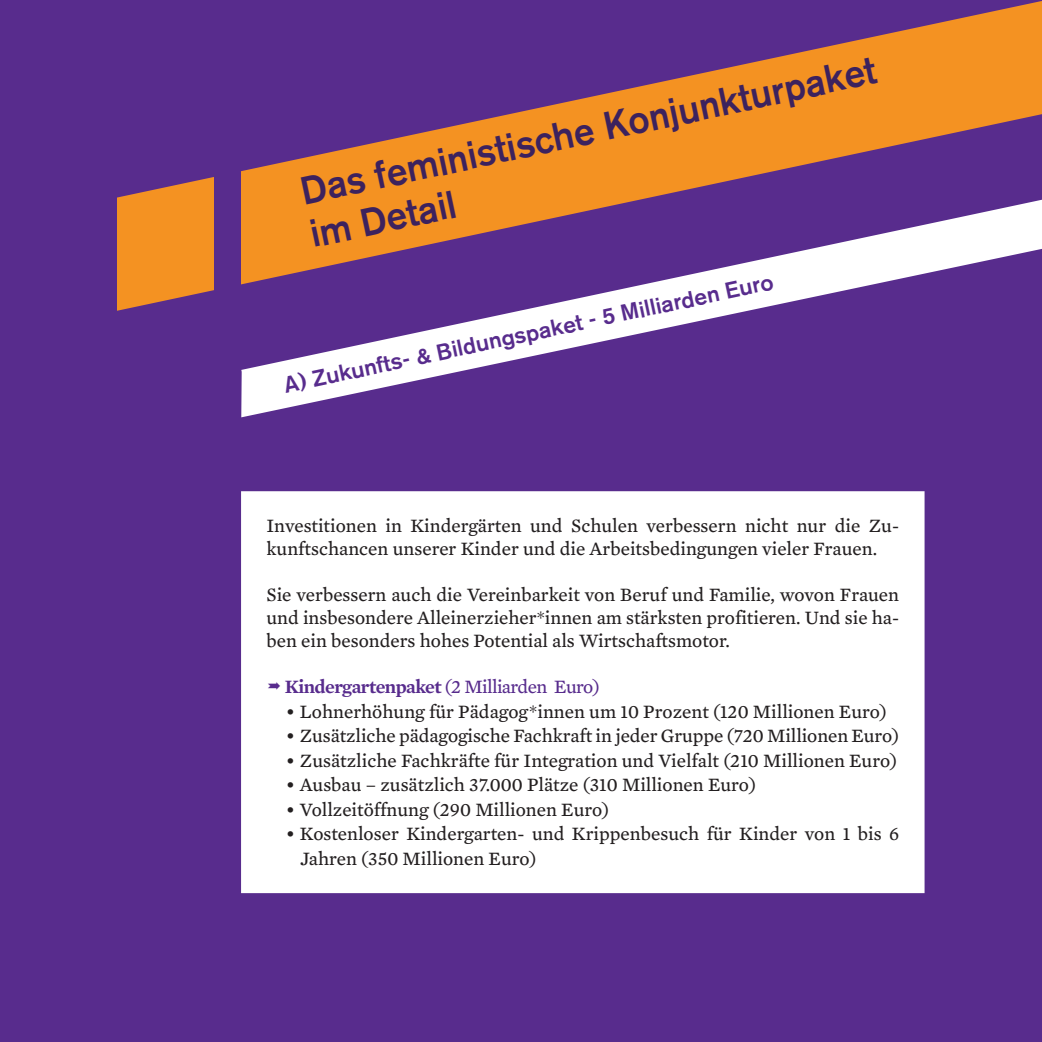
<style>
.page{position:relative;width:1042px;height:1042px;background:#582c8d}
.page>*{position:absolute;margin:0;border:0;box-sizing:border-box;transform-origin:0 0}
.t1{font:500 39.02px/43.8px "Akzidenz Grotesk BE";color:#3c225e;scale:.93 1}
.t2{font:500 22.75px "Akzidenz Grotesk BE";color:#582c8d}
.t3{font:19.25px/23.1px "Mercury Text G3 Roman";color:#231f20}
.t4{font:600 19.25px "Mercury Text G3";letter-spacing:-.03em;color:#582c8d}
.s1{font-family:"Mercury Text G3 Roman";font-weight:400}
.s2{color:#fff}
</style>
<div class="page">
<div style="left:254px;top:504px;width:658px;height:376px;background:#fff"></div>
<div style="left:241px;top:491px;width:683px;height:402px;border:25px solid #fff"></div>
<svg style="left:117px;top:1px;width:925px;height:310px"></svg>
<div style="left:214px;top:136px;width:27px;height:162px;background:#582c8d"></div>
<svg style="left:241px;top:200px;width:801px;height:217px"></svg>
<h1 class="t1" style="left:297px;top:170px;width:633px;rotate:-12deg">Das feministische Konjunkturpaket im Detail</h1>
<p class="t2" style="left:281px;top:371px;width:501px;rotate:-12deg">A) Zukunfts- &amp; Bildungspaket - 5 Milliarden Euro</p>
<p class="t3" style="left:266px;top:513px;width:634px">Investitionen in Kindergärten und Schulen verbessern nicht nur die Zu&shy;kunftschancen unserer Kinder und die Arbeitsbedingungen vieler Frauen.</p>
<p class="t3" style="left:266px;top:583px;width:634px;text-align:justify">Sie verbessern auch die Vereinbarkeit von Beruf und Familie, wovon Frauen und insbesondere Alleinerzieher*innen am stärksten profitieren. Und sie ha&shy;ben ein besonders hohes Potential als Wirtschaftsmotor.</p>
<p class="t4" style="left:285px;top:675px;width:316px">Kindergartenpaket <span class="s1">(2 Milliarden Euro)</span></p>
<p class="t3" style="left:286px;top:700px;width:603px">• Lohnerhöhung für Pädagog*innen um 10 Prozent (120 Millionen Euro)</p>
<p class="t3" style="left:286px;top:724px;width:615px">• Zusätzliche pädagogische Fachkraft in jeder Gruppe (720 Millionen Euro)</p>
<p class="t3" style="left:286px;top:749px;width:613px">• Zusätzliche Fachkräfte für Integration und Vielfalt (210 Millionen Euro)</p>
<p class="t3" style="left:286px;top:773px;width:472px">• Ausbau – zusätzlich 37.000 Plätze (310 Millionen Euro)</p>
<p class="t3" style="left:286px;top:798px;width:325px">• Vollzeitöffnung (290 Millionen Euro)</p>
<p class="t3" style="left:286px;top:822px;width:615px">• Kostenloser Kindergarten- und Krippenbesuch für Kinder von 1 bis 6</p>
<p class="t3" style="left:286px;top:847px;width:252px"><span class="s2">•</span> Jahren (350 Millionen Euro)</p>
</div>
